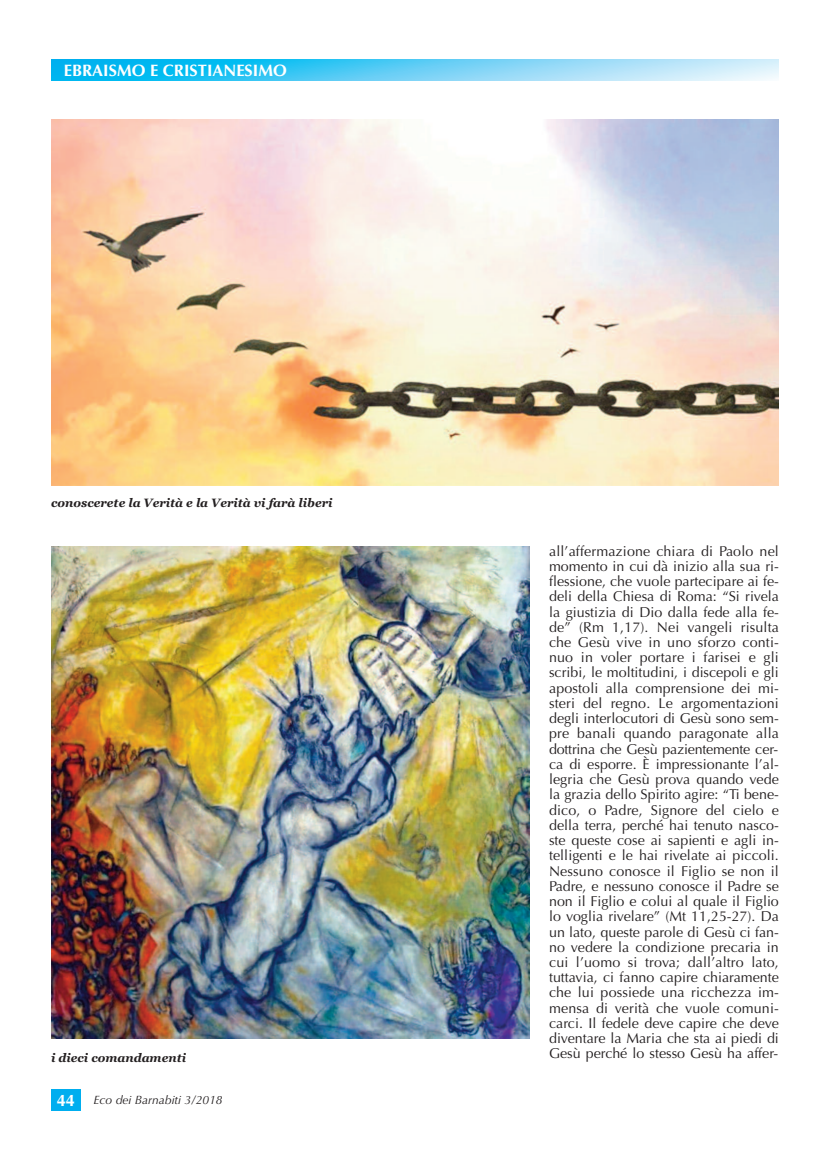
<style>
.page{position:relative;width:830px;height:1149px;background:#fff}
.page>*{position:absolute;margin:0;border:0;box-sizing:border-box;transform-origin:0 0}
.t1{font:700 16.5px "Optima";color:#fff}
.t2{font:14.25px/15.1px "Optima";color:#231f20;text-align:justify}
.t3{font:italic 700 12px "Georgia";color:#231f20}
.t4{font:italic 12px "Optima";color:#231f20}
.s1{font-weight:700;font-style:normal;font-size:16.5px;color:#fff}
</style>
<div class="page">
<svg style="left:51px;top:60px;width:727px;height:21px;background:#66d0f5"></svg>
<div style="left:51px;top:1089px;width:30px;height:21px;background:#00aeef"></div>
<img style="left:51px;top:546px;width:478px;height:492px">
<img style="left:51px;top:119px;width:727px;height:366px">
<p class="t1" style="left:64px;top:61px;width:224px">EBRAISMO E CRISTIANESIMO</p>
<p class="t3" style="left:51px;top:495px;width:283px">conoscerete la Verità e la Verità vi farà liberi</p>
<p class="t3" style="left:51px;top:1050px;width:136px">i dieci comandamenti</p>
<p class="t4" style="left:57px;top:1092px;width:167px"><span class="s1">44</span> Eco dei Barnabiti 3/2018</p>
<p class="t2" style="left:549px;top:543px;width:231px">all’affermazione chiara di Paolo nel momento in cui dà inizio alla sua ri&shy;flessione, che vuole partecipare ai fe&shy;deli della Chiesa di Roma: “Si rivela la giustizia di Dio dalla fede alla fe&shy;de” (Rm 1,17). Nei vangeli risulta che Gesù vive in uno sforzo conti&shy;nuo in voler portare i farisei e gli scribi, le moltitudini, i discepoli e gli apostoli alla comprensione dei mi&shy;steri del regno. Le argomentazioni degli interlocutori di Gesù sono sem&shy;pre banali quando paragonate alla dottrina che Gesù pazientemente cer&shy;ca di esporre. È impressionante l’al&shy;legria che Gesù prova quando vede la grazia dello Spirito agire: “Ti bene&shy;dico, o Padre, Signore del cielo e della terra, perché hai tenuto nasco&shy;ste queste cose ai sapienti e agli in&shy;telligenti e le hai rivelate ai piccoli.<br>Nessuno conosce il Figlio se non il Padre, e nessuno conosce il Padre se non il Figlio e colui al quale il Figlio lo voglia rivelare” (Mt 11,25-27). Da un lato, queste parole di Gesù ci fan&shy;no vedere la condizione precaria in cui l’uomo si trova; dall’altro lato, tuttavia, ci fanno capire chiaramente che lui possiede una ricchezza im&shy;mensa di verità che vuole comuni&shy;carci. Il fedele deve capire che deve diventare la Maria che sta ai piedi di Gesù perché lo stesso Gesù ha affer-</p>
</div>
